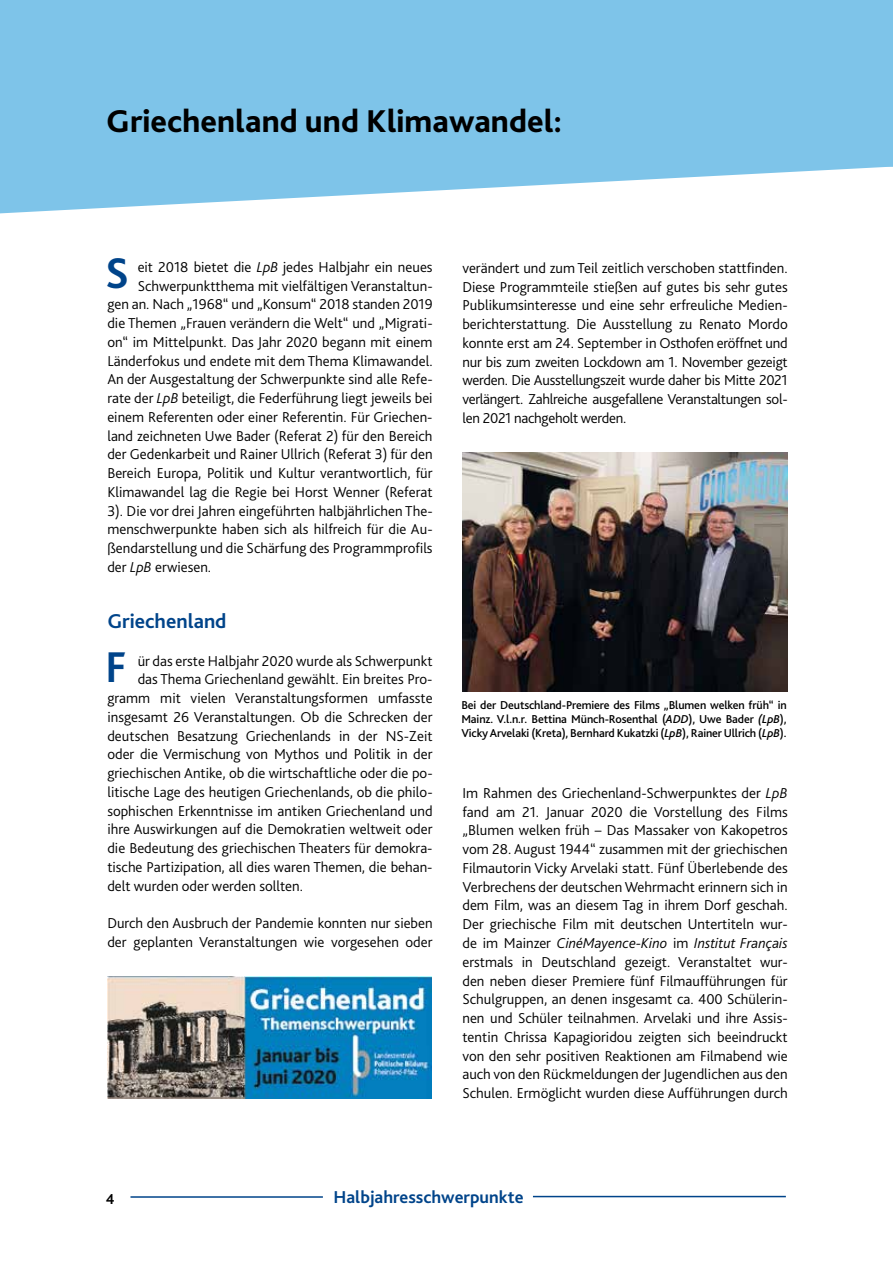
<style>
.page{position:relative;width:893px;height:1263px;background:#fff}
.page>*{position:absolute;margin:0;border:0;box-sizing:border-box;transform-origin:0 0}
.t1{font:700 45px "Bliss 2";color:#00448a}
.t2{font:800 33px "Bliss 2";color:#000}
.t3{font:700 21px "Bliss 2";color:#00448a}
.t4{font:700 18px "Bliss 2";color:#00448a}
.t5{font:300 15px/18.8px "Bliss 2";color:#000;text-align:justify}
.t6{font:700 15px "Bliss 2";color:#000}
.t7{font:500 12px/14.4px "Bliss 2";letter-spacing:-.01em;color:#000;text-align:justify}
.s1{font-style:italic}
</style>
<div class="page">
<svg style="left:0;top:0;width:884px;height:214px;background:#8ccaeb"></svg>
<div style="left:884px;top:0;width:9px;height:167px;background:#7ec4e9"></div>
<img style="left:107px;top:976px;width:325px;height:122px">
<img style="left:462px;top:452px;width:326px;height:239px">
<hr style="left:130px;top:1196px;width:193px;height:2px;background:#00448a">
<hr style="left:533px;top:1196px;width:253px;height:1px;background:#00448a">
<h2 class="t2" style="left:106px;top:100px;width:457px">Griechenland und Klimawandel:</h2>
<h1 class="t1" style="left:105px;top:245px;width:25px">S</h1>
<p class="t5" style="left:138px;top:257px;width:296px">eit 2018 bietet die <span class="s1">LpB</span> jedes Halbjahr ein neues</p>
<p class="t5" style="left:138px;top:276px;width:296px">Schwerpunktthema mit vielfältigen Veranstaltun-</p>
<p class="t5" style="left:107px;top:295px;width:327px">gen an. Nach „1968“ und „Konsum“ 2018 standen 2019</p>
<p class="t5" style="left:107px;top:313px;width:327px">die Themen „Frauen verändern die Welt“ und „Migrati-</p>
<p class="t5" style="left:107px;top:332px;width:327px">on“ im Mittelpunkt. Das Jahr 2020 begann mit einem</p>
<p class="t5" style="left:107px;top:351px;width:327px">Länderfokus und endete mit dem Thema Klimawandel.</p>
<p class="t5" style="left:107px;top:370px;width:327px">An der Ausgestaltung der Schwerpunkte sind alle Refe-</p>
<p class="t5" style="left:107px;top:388px;width:327px">rate der <span class="s1">LpB</span> beteiligt, die Federführung liegt jeweils bei</p>
<p class="t5" style="left:107px;top:407px;width:327px">einem Referenten oder einer Referentin. Für Griechen-</p>
<p class="t5" style="left:107px;top:426px;width:327px">land zeichneten Uwe Bader (Referat 2) für den Bereich</p>
<p class="t5" style="left:107px;top:445px;width:327px">der Gedenkarbeit und Rainer Ullrich (Referat 3) für den</p>
<p class="t5" style="left:107px;top:463px;width:327px">Bereich Europa, Politik und Kultur verantwortlich, für</p>
<p class="t5" style="left:107px;top:482px;width:327px">Klimawandel lag die Regie bei Horst Wenner (Referat</p>
<p class="t5" style="left:107px;top:501px;width:327px">3). Die vor drei Jahren eingeführten halbjährlichen The-</p>
<p class="t5" style="left:107px;top:520px;width:327px">menschwerpunkte haben sich als hilfreich für die Au-</p>
<p class="t5" style="left:107px;top:538px;width:327px">ßendarstellung und die Schärfung des Programmprofils</p>
<p class="t5" style="left:107px;top:557px;width:105px">der <span class="s1">LpB</span> erwiesen.</p>
<h3 class="t3" style="left:107px;top:608px;width:121px">Griechenland</h3>
<h1 class="t1" style="left:105px;top:639px;width:23px">F</h1>
<p class="t5" style="left:138px;top:651px;width:296px">ür das erste Halbjahr 2020 wurde als Schwerpunkt</p>
<p class="t5" style="left:138px;top:670px;width:296px">das Thema Griechenland gewählt. Ein breites Pro-</p>
<p class="t5" style="left:107px;top:688px;width:327px">gramm mit vielen Veranstaltungsformen umfasste</p>
<p class="t5" style="left:107px;top:707px;width:327px">insgesamt 26 Veranstaltungen. Ob die Schrecken der</p>
<p class="t5" style="left:107px;top:726px;width:327px">deutschen Besatzung Griechenlands in der NS-Zeit</p>
<p class="t5" style="left:107px;top:745px;width:327px">oder die Vermischung von Mythos und Politik in der</p>
<p class="t5" style="left:107px;top:763px;width:327px">griechischen Antike, ob die wirtschaftliche oder die po-</p>
<p class="t5" style="left:107px;top:782px;width:327px">litische Lage des heutigen Griechenlands, ob die philo-</p>
<p class="t5" style="left:107px;top:801px;width:327px">sophischen Erkenntnisse im antiken Griechenland und</p>
<p class="t5" style="left:107px;top:820px;width:327px">ihre Auswirkungen auf die Demokratien weltweit oder</p>
<p class="t5" style="left:107px;top:838px;width:327px">die Bedeutung des griechischen Theaters für demokra-</p>
<p class="t5" style="left:107px;top:857px;width:327px">tische Partizipation, all dies waren Themen, die behan-</p>
<p class="t5" style="left:107px;top:876px;width:197px">delt wurden oder werden sollten.</p>
<p class="t5" style="left:107px;top:913px;width:327px">Durch den Ausbruch der Pandemie konnten nur sieben der geplanten Veranstaltungen wie vorgesehen oder</p>
<p class="t5" style="left:462px;top:258px;width:327px">verändert und zum Teil zeitlich verschoben stattfinden.<br>Diese Programmteile stießen auf gutes bis sehr gutes Publikumsinteresse und eine sehr erfreuliche Medien&shy;berichterstattung. Die Ausstellung zu Renato Mordo konnte erst am 24. September in Osthofen eröffnet und nur bis zum zweiten Lockdown am 1. November gezeigt werden. Die Ausstellungszeit wurde daher bis Mitte 2021 verlängert. Zahlreiche ausgefallene Veranstaltungen sol&shy;len 2021 nachgeholt werden.</p>
<p class="t7" style="left:461px;top:697px;width:327px">Bei der Deutschland-Premiere des Films „Blumen welken früh“ in Mainz. V.l.n.r. Bettina Münch-Rosenthal (<span class="s1">ADD</span>), Uwe Bader <span class="s1">(LpB</span>), Vicky Arvelaki (Kreta), Bernhard Kukatzki (<span class="s1">LpB</span>), Rainer Ullrich (<span class="s1">LpB</span>).</p>
<p class="t5" style="left:462px;top:783px;width:327px">Im Rahmen des Griechenland-Schwerpunktes der <span class="s1">LpB </span>fand am 21. Januar 2020 die Vorstellung des Films „Blumen welken früh – Das Massaker von Kakopetros vom 28. August 1944“ zusammen mit der griechischen Filmautorin Vicky Arvelaki statt. Fünf Überlebende des Verbrechens der deutschen Wehrmacht erinnern sich in dem Film, was an diesem Tag in ihrem Dorf geschah.<br>Der griechische Film mit deutschen Untertiteln wur&shy;de im Mainzer <span class="s1">CinéMayence-Kino</span> im <span class="s1">Institut Français </span>erstmals in Deutschland gezeigt. Veranstaltet wur&shy;den neben dieser Premiere fünf Filmaufführungen für Schulgruppen, an denen insgesamt ca. 400 Schülerin&shy;nen und Schüler teilnahmen. Arvelaki und ihre Assis&shy;tentin Chrissa Kapagioridou zeigten sich beeindruckt von den sehr positiven Reaktionen am Filmabend wie auch von den Rückmeldungen der Jugendlichen aus den Schulen. Ermöglicht wurden diese Aufführungen durch</p>
<p class="t6" style="left:106px;top:1189px;width:10px">4</p>
<p class="t4" style="left:333px;top:1185px;width:192px">Halbjahresschwerpunkte</p>
</div>
